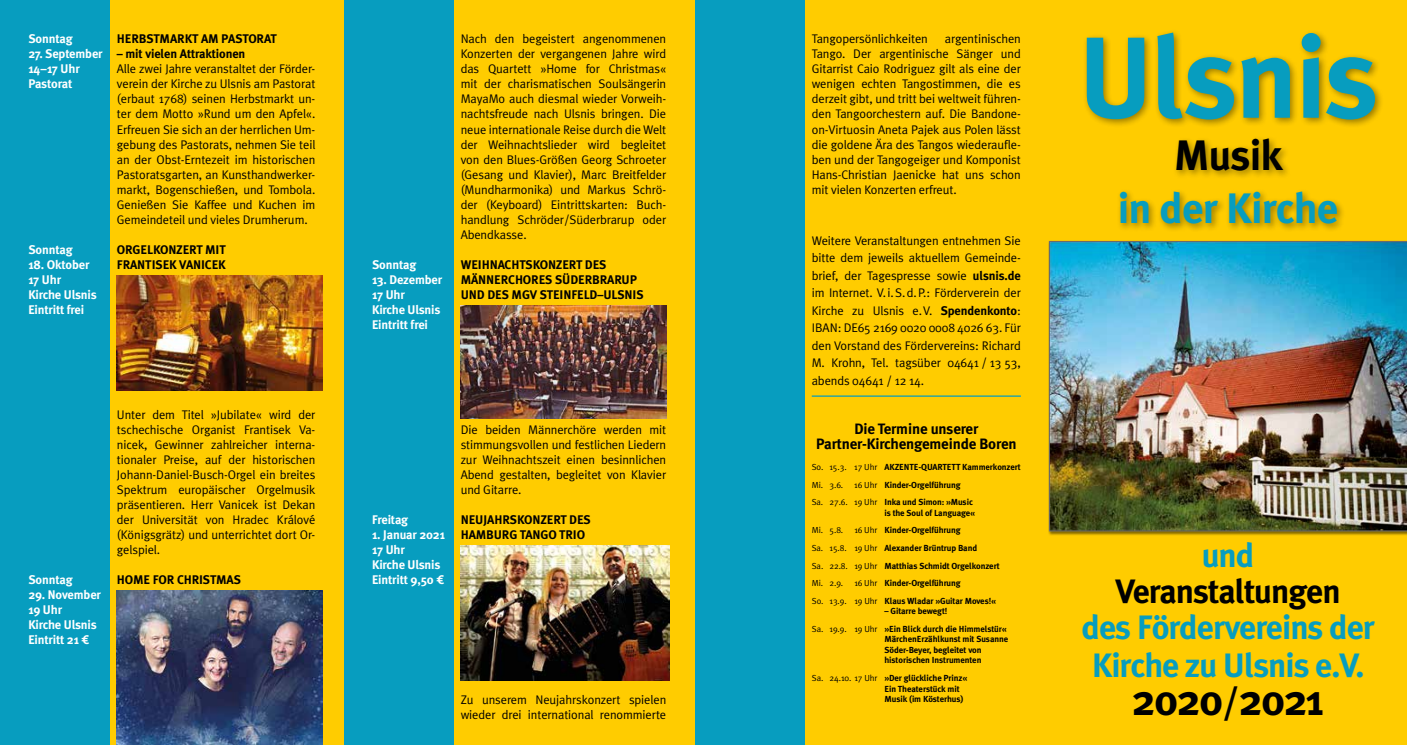
<style>
.page{position:relative;width:1407px;height:745px;background:#fff}
.page>*{position:absolute;margin:0;border:0;box-sizing:border-box;transform-origin:0 0}
.t1{font:700 115px "Meta Plus";letter-spacing:-.02em;color:#079dbf}
.t2{font:700 43.75px "Meta Plus";letter-spacing:-.03em;color:#000}
.t3{font:700 42.5px "Meta Plus";letter-spacing:-.02em;color:#079dbf}
.t4{font:700 42.5px "Meta Plus";letter-spacing:-.02em;color:#000}
.t5{font:700 33.75px/37.5px "Meta Plus";letter-spacing:-.03em;color:#079dbf;text-align:center}
.t6{font:700 33.75px "Meta Plus";letter-spacing:-.03em;color:#000}
.t7{font:700 15px/15px "Meta";letter-spacing:-.01em;color:#000;text-align:center}
.t8{font:12.5px/15px "Meta Plus Normal";letter-spacing:-.01em;color:#000;text-align:justify}
.t9{font:700 12.5px/15px "Meta";letter-spacing:-.01em;color:#fff}
.t10{font:700 12.5px/15px "Meta Plus";letter-spacing:-.01em;color:#000}
.t11{font:700 8.75px/17.6px "Meta Plus";letter-spacing:-.01em;color:#000}
.t12{font:8.75px "Meta Plus Normal";color:#000}
.s1{font-family:"Meta Plus";font-weight:700}
.s2{font-family:"Meta Plus Normal";font-weight:400}
.s3{font-size:37.5px}
</style>
<div class="page">
<div style="left:0;top:0;width:1407px;height:744px;background:#fc0"></div>
<img style="left:1049px;top:241px;width:358px;height:290px">
<div style="left:0;top:0;width:110px;height:744px;background:#079dbf"></div>
<div style="left:344px;top:0;width:110px;height:744px;background:#079dbf"></div>
<div style="left:694px;top:0;width:110px;height:744px;background:#079dbf"></div>
<img style="left:117px;top:275px;width:206px;height:115px">
<img style="left:117px;top:590px;width:206px;height:154px">
<img style="left:461px;top:305px;width:205px;height:113px">
<img style="left:461px;top:545px;width:209px;height:135px">
<div style="left:1083px;top:29px;width:301px;height:203px;background:#000;opacity:.4"></div>
<hr style="left:812px;top:395px;width:209px;height:1px;background:#079dbf">
<p class="t9" style="left:28px;top:31px;width:46px">Sonntag</p>
<p class="t9" style="left:28px;top:46px;width:76px">27. September<br>14–17 Uhr<br>Pastorat</p>
<p class="t9" style="left:28px;top:241px;width:46px">Sonntag</p>
<p class="t9" style="left:28px;top:256px;width:70px">18. Oktober<br>17 Uhr<br>Kirche Ulsnis<br>Eintritt frei</p>
<p class="t10" style="left:117px;top:31px;width:161px">HERBSTMARKT AM PASTORAT</p>
<p class="t10" style="left:117px;top:46px;width:130px">– mit vielen Attraktionen</p>
<p class="t8" style="left:117px;top:61px;width:200px">Alle zwei Jahre veranstaltet der Förder&shy;verein der Kirche zu Ulsnis am Pastorat (erbaut 1768) seinen Herbstmarkt un&shy;ter dem Motto »Rund um den Apfel«.<br>Erfreuen Sie sich an der herrlichen Um&shy;gebung des Pastorats, nehmen Sie teil an der Obst-Erntezeit im historischen Pastoratsgarten, an Kunsthandwerker&shy;markt, Bogenschießen, und Tombola.<br>Genießen Sie Kaffee und Kuchen im Gemeindeteil und vieles Drumherum.</p>
<p class="t10" style="left:117px;top:241px;width:110px">ORGELKONZERT MIT<br>FRANTISEK VANICEK</p>
<p class="t9" style="left:28px;top:571px;width:46px">Sonntag</p>
<p class="t9" style="left:28px;top:586px;width:74px">29. November<br>19 Uhr<br>Kirche Ulsnis<br>Eintritt 21 €</p>
<p class="t8" style="left:117px;top:406px;width:200px">Unter dem Titel »Jubilate« wird der tschechische Organist Frantisek Va&shy;nicek, Gewinner zahlreicher interna&shy;tionaler Preise, auf der historischen Johann-Daniel-Busch-Orgel ein breites Spektrum europäischer Orgelmusik präsentieren. Herr Vanicek ist Dekan der Universität von Hradec Králové (Königsgrätz) und unterrichtet dort Or&shy;gelspiel.</p>
<p class="t10" style="left:117px;top:571px;width:126px">HOME FOR CHRISTMAS</p>
<p class="t9" style="left:372px;top:256px;width:46px">Sonntag</p>
<p class="t9" style="left:372px;top:271px;width:71px">13. Dezember<br>17 Uhr<br>Kirche Ulsnis<br>Eintritt frei</p>
<p class="t8" style="left:461px;top:31px;width:207px">Nach den begeistert angenommenen Konzerten der vergangenen Jahre wird das Quartett »Home for Christmas« mit der charismatischen Soulsängerin MayaMo auch diesmal wieder Vorweih&shy;nachtsfreude nach Ulsnis bringen. Die neue internationale Reise durch die Welt der Weihnachtslieder wird begleitet von den Blues-Größen Georg Schroeter (Gesang und Klavier), Marc Breitfelder (Mundharmonika) und Markus Schrö&shy;der (Keyboard) Eintrittskarten: Buch&shy;handlung Schröder/Süderbrarup oder Abendkasse.</p>
<p class="t10" style="left:461px;top:256px;width:184px">WEIHNACHTSKONZERT DES<br>MÄNNERCHORES SÜDERBRARUP<br>UND DES MGV STEINFELD–ULSNIS</p>
<p class="t9" style="left:372px;top:511px;width:38px">Freitag</p>
<p class="t9" style="left:372px;top:526px;width:74px">1. Januar 2021<br>17 Uhr<br>Kirche Ulsnis<br>Eintritt 9,50 €</p>
<p class="t8" style="left:461px;top:421px;width:207px">Die beiden Männerchöre werden mit stimmungsvollen und festlichen Liedern zur Weihnachtszeit einen besinnlichen Abend gestalten, begleitet von Klavier und Gitarre.</p>
<p class="t10" style="left:461px;top:511px;width:132px">NEUJAHRSKONZERT DES<br>HAMBURG TANGO TRIO</p>
<p class="t8" style="left:461px;top:691px;width:207px">Zu unserem Neujahrskonzert spielen wieder drei international renommierte</p>
<p class="t8" style="left:812px;top:31px;width:211px;text-indent:133px">argentinischen Tango. Der argentinische Sänger und Gitarrist Caio Rodriguez gilt als eine der wenigen echten Tangostimmen, die es derzeit gibt, und tritt bei weltweit führen&shy;den Tangoorchestern auf. Die Bandone&shy;on-Virtuosin Aneta Pajek aus Polen lässt die goldene Ära des Tangos wiederaufle&shy;ben und der Tangogeiger und Komponist Hans-Christian Jaenicke hat uns schon mit vielen Konzerten erfreut.</p>
<p class="t8" style="left:812px;top:31px;width:118px">Tangopersönlichkeiten</p>
<p class="t8" style="left:812px;top:231px;width:211px;line-height:17.5px">Weitere Veranstaltungen entnehmen Sie bitte dem jeweils aktuellem Gemeinde&shy;brief, der Tagespresse sowie <span class="s1">ulsnis.de </span>im Internet. V.i.S.d.P.: Förderverein der Kirche zu Ulsnis e.V. <span class="s1">Spendenkonto</span>:<br>IBAN: DE65 2169 0020 0008 4026 63. Für den Vorstand des Fördervereins: Richard M. Krohn, Tel. tagsüber 04641 / 13 53, abends 04641 / 12 14.</p>
<p class="t7" style="left:816px;top:420px;width:202px">Die Termine unserer<br>Partner-Kirchengemeinde Boren</p>
<p class="t11" style="left:812px;top:458px;width:211px"><span class="s2">So. 15.3. 17 Uhr</span> AKZENTE-QUARTETT Kammerkonzert</p>
<p class="t12" style="left:812px;top:479px;width:33px">Mi. 3.6.</p>
<p class="t11" style="left:812px;top:475px;width:163px;text-indent:43px"><span class="s2">16 Uhr</span> Kinder-Orgelführung<br><span class="s2">Sa. 27.6. 19 Uhr</span> Inka und Simon: »Music</p>
<p class="t11" style="left:884px;top:503px;width:92px">is the Soul of Language«</p>
<p class="t12" style="left:812px;top:525px;width:33px">Mi. 5.8.</p>
<p class="t11" style="left:812px;top:521px;width:189px;text-indent:43px"><span class="s2">16 Uhr</span> Kinder-Orgelführung<br><span class="s2">Sa. 15.8. 19 Uhr</span> Alexander Brüntrup Band<br><span class="s2">Sa. 22.8. 19 Uhr</span> Matthias Schmidt Orgelkonzert</p>
<p class="t12" style="left:812px;top:577px;width:33px">Mi. 2.9.</p>
<p class="t11" style="left:812px;top:574px;width:186px;text-indent:43px"><span class="s2">16 Uhr</span> Kinder-Orgelführung<br><span class="s2">So. 13.9. 19 Uhr</span> Klaus Wladar »Guitar Moves!«</p>
<p class="t11" style="left:812px;top:602px;width:196px;text-indent:73px">– Gitarre bewegt!<br><span class="s2">Sa. 19.9. 19 Uhr</span> »Ein Blick durch die Himmelstür«</p>
<p class="t11" style="left:884px;top:633px;width:125px;line-height:10.5px">MärchenErzählkunst mit Susanne<br>Söder-Beyer, begleitet von historischen Instrumenten</p>
<p class="t11" style="left:884px;top:672px;width:84px;line-height:10.5px;text-indent:-73px"><span class="s2">Sa. 24.10. 17 Uhr</span> »Der glückliche Prinz«<br>Ein Theaterstück mit<br>Musik (im Kösterhus)</p>
<h1 class="t1" style="left:1077px;top:11px;width:303px">Ulsnis</h1>
<h3 class="t4" style="left:1173px;top:131px;width:110px">Musik</h3>
<h3 class="t3" style="left:1118px;top:183px;width:222px">in der Kirche</h3>
<h3 class="t5" style="left:1201px;top:536px;width:54px">und</h3>
<h3 class="t6" style="left:1115px;top:571px;width:226px">Veranstaltungen</h3>
<h3 class="t5" style="left:1081px;top:608px;width:295px">des Fördervereins der<br>Kirche zu Ulsnis e.V.</h3>
<h2 class="t2" style="left:1132px;top:673px;width:194px">2020<span class="s3">/</span>2021</h2>
</div>
